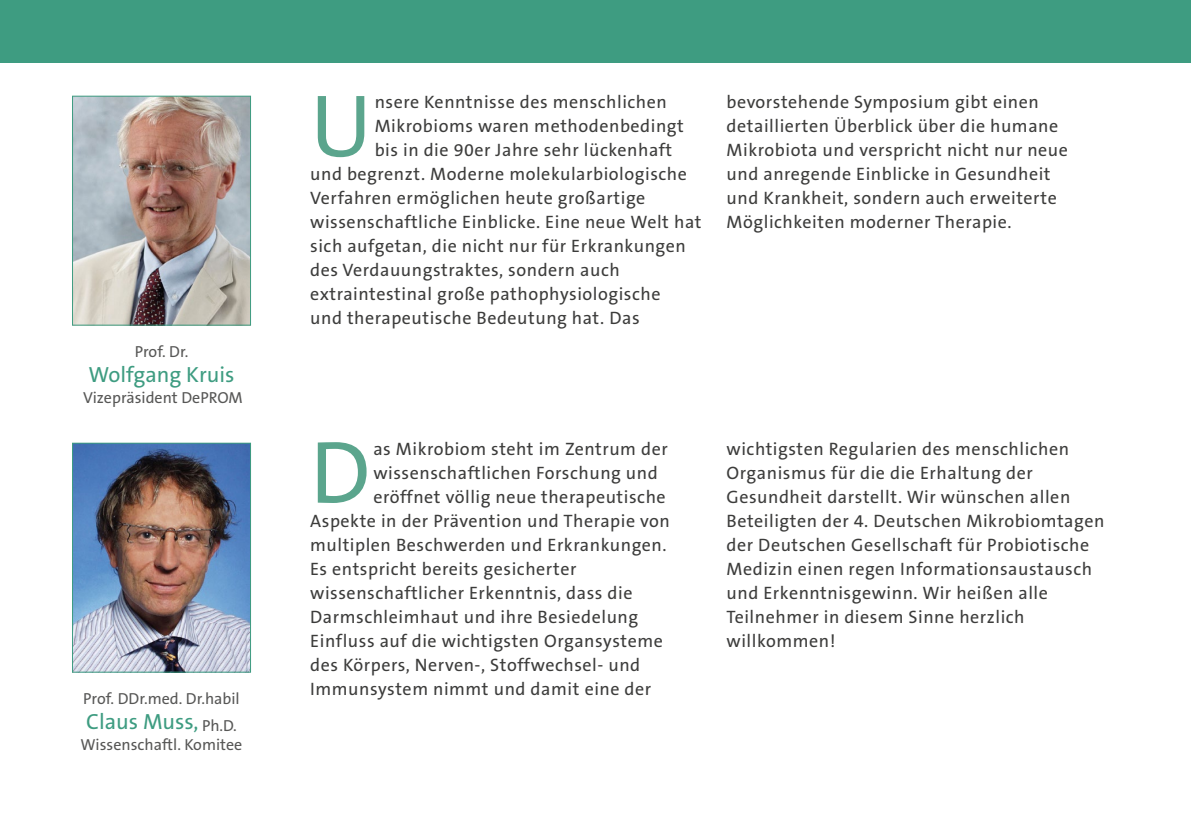
<style>
.page{position:relative;width:1191px;height:840px;background:#fff}
.page>*{position:absolute;margin:0;border:0;box-sizing:border-box;transform-origin:0 0}
.t1{font:89.2px "The Sans B5 Plain";color:#5ba58d}
.t2{font:22px "The Sans B5 Plain";color:#3e9c81}
.t3{font:18px/24px "The Sans B5 Plain";letter-spacing:.03em;color:#3c3c3b}
.t4{font:16px "The Sans B5 Plain";color:#575756}
</style>
<div class="page">
<div style="left:0;top:0;width:1191px;height:62px;background:#3e9c81"></div>
<img style="left:72px;top:95px;width:179px;height:231px">
<img style="left:72px;top:442px;width:179px;height:230px">
<p class="t4" style="left:135px;top:343px;width:55px">Prof. Dr.</p>
<p class="t2" style="left:88px;top:362px;width:148px">Wolfgang Kruis</p>
<p class="t4" style="left:83px;top:389px;width:161px">Vizepräsident DePROM</p>
<p class="t4" style="left:83px;top:690px;width:158px">Prof. DDr.med. Dr.habil</p>
<p class="t2" style="left:86px;top:709px;width:152px">Claus Muss, <sub>Ph.D.</sub></p>
<p class="t4" style="left:81px;top:735px;width:163px">Wissenschaftl. Komitee</p>
<h1 class="t1" style="left:310px;top:80px;width:63px">U</h1>
<p class="t3" style="left:375px;top:91px;width:294px">nsere Kenntnisse des menschlichen</p>
<p class="t3" style="left:375px;top:115px;width:311px">Mikrobioms waren methodenbedingt</p>
<p class="t3" style="left:375px;top:139px;width:299px">bis in die 90er Jahre sehr lückenhaft</p>
<p class="t3" style="left:310px;top:163px;width:378px">und begrenzt. Moderne molekularbiologische</p>
<p class="t3" style="left:310px;top:187px;width:337px">Verfahren ermöglichen heute großartige</p>
<p class="t3" style="left:310px;top:211px;width:393px">wissenschaftliche Einblicke. Eine neue Welt hat</p>
<p class="t3" style="left:310px;top:235px;width:377px">sich aufgetan, die nicht nur für Erkrankungen</p>
<p class="t3" style="left:310px;top:259px;width:311px">des Verdauungstraktes, sondern auch</p>
<p class="t3" style="left:310px;top:283px;width:352px">extraintestinal große pathophysiologische</p>
<p class="t3" style="left:310px;top:307px;width:331px">und therapeutische Bedeutung hat. Das</p>
<p class="t3" style="left:726px;top:91px;width:343px">bevorstehende Symposium gibt einen detaillierten Überblick über die humane Mikrobiota und verspricht nicht nur neue und anregende Einblicke in Gesundheit und Krankheit, sondern auch erweiterte Möglichkeiten moderner Therapie.</p>
<h1 class="t1" style="left:310px;top:426px;width:62px">D</h1>
<p class="t3" style="left:373px;top:437px;width:296px">as Mikrobiom steht im Zentrum der</p>
<p class="t3" style="left:373px;top:461px;width:286px">wissenschaftlichen Forschung und</p>
<p class="t3" style="left:373px;top:485px;width:294px">eröffnet völlig neue therapeutische</p>
<p class="t3" style="left:310px;top:509px;width:361px">Aspekte in der Prävention und Therapie von</p>
<p class="t3" style="left:310px;top:533px;width:358px">multiplen Beschwerden und Erkrankungen.</p>
<p class="t3" style="left:310px;top:557px;width:268px">Es entspricht bereits gesicherter</p>
<p class="t3" style="left:310px;top:581px;width:324px">wissenschaftlicher Erkenntnis, dass die</p>
<p class="t3" style="left:310px;top:605px;width:329px">Darmschleimhaut und ihre Besiedelung</p>
<p class="t3" style="left:310px;top:629px;width:354px">Einfluss auf die wichtigsten Organsysteme</p>
<p class="t3" style="left:310px;top:653px;width:331px">des Körpers, Nerven-, Stoffwechsel- und</p>
<p class="t3" style="left:310px;top:677px;width:342px">Immunsystem nimmt und damit eine der</p>
<p class="t3" style="left:726px;top:437px;width:379px">wichtigsten Regularien des menschlichen Organismus für die die Erhaltung der Gesundheit darstellt. Wir wünschen allen Beteiligten der 4. Deutschen Mikrobiomtagen der Deutschen Gesellschaft für Probiotische Medizin einen regen Informationsaustausch und Erkenntnisgewinn. Wir heißen alle Teilnehmer in diesem Sinne herzlich willkommen!</p>
</div>
